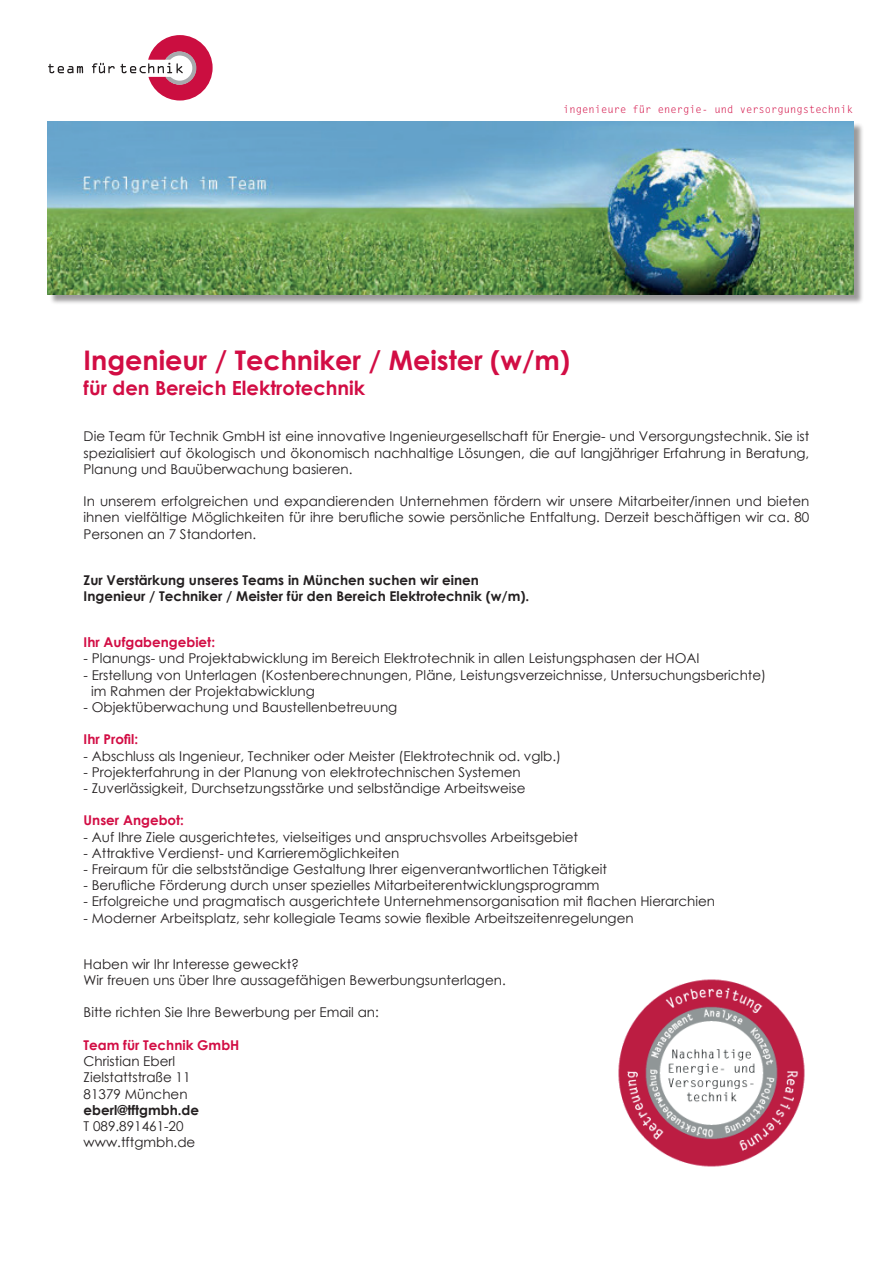
<style>
.page{position:relative;width:893px;height:1263px;background:#fff}
.page>*{position:absolute;margin:0;border:0;box-sizing:border-box;transform-origin:0 0}
.t1{font:700 27px "Century Gothic";color:#d20d44}
.t2{font:700 19.5px "Century Gothic";color:#d20d44}
.t3{font:13.5px/16.2px "Century Gothic";color:#231f20}
.t4{font:700 13.5px/16.2px "Century Gothic";color:#231f20}
.t5{font:700 13.5px "Century Gothic";color:#d20d44}
.t6{font:10.5px "Letter Gothic";color:#d20d44}
</style>
<div class="page">
<div style="left:49px;top:122px;width:815px;height:182px;background:#231f20;opacity:.45"></div>
<img style="left:48px;top:121px;width:805px;height:173px">
<svg style="left:48px;top:64px;width:35px;height:9px"></svg>
<svg style="left:92px;top:35px;width:121px;height:66px"></svg>
<img style="left:618px;top:979px;width:187px;height:188px">
<p class="t6" style="left:563px;top:103px;width:291px">ingenieure für energie- und versorgungstechnik</p>
<h1 class="t1" style="left:84px;top:340px;width:488px">Ingenieur / Techniker / Meister (w/m)</h1>
<h2 class="t2" style="left:84px;top:373px;width:283px">für den Bereich Elektrotechnik</h2>
<p class="t3" style="left:84px;top:428px;width:727px;text-align:justify">Die Team für Technik GmbH ist eine innovative Ingenieurgesellschaft für Energie- und Versorgungstechnik. Sie ist spezialisiert auf ökologisch und ökonomisch nachhaltige Lösungen, die auf langjähriger Erfahrung in Beratung, Planung und Bauüberwachung basieren.</p>
<p class="t3" style="left:84px;top:493px;width:727px;text-align:justify">In unserem erfolgreichen und expandierenden Unternehmen fördern wir unsere Mitarbeiter/innen und bieten ihnen vielfältige Möglichkeiten für ihre berufliche sowie persönliche Entfaltung. Derzeit beschäftigen wir ca. 80<br>Personen an 7 Standorten.</p>
<p class="t4" style="left:84px;top:571px;width:447px">Zur Verstärkung unseres Teams in München suchen wir einen<br>Ingenieur / Techniker / Meister für den Bereich Elektrotechnik (w/m).</p>
<p class="t5" style="left:84px;top:632px;width:133px">Ihr Aufgabengebiet:</p>
<p class="t3" style="left:84px;top:650px;width:617px">- Planungs- und Projektabwicklung im Bereich Elektrotechnik in allen Leistungsphasen der HOAI</p>
<p class="t3" style="left:91px;top:666px;width:677px;text-indent:-7px">- Erstellung von Unterlagen (Kostenberechnungen, Pläne, Leistungsverzeichnisse, Untersuchungsberichte) im Rahmen der Projektabwicklung</p>
<p class="t3" style="left:84px;top:699px;width:315px">- Objektüberwachung und Baustellenbetreuung</p>
<p class="t5" style="left:84px;top:729px;width:56px">Ihr Profil:</p>
<p class="t3" style="left:84px;top:747px;width:479px">- Abschluss als Ingenieur, Techniker oder Meister (Elektrotechnik od. vglb.)</p>
<p class="t3" style="left:84px;top:764px;width:439px">- Projekterfahrung in der Planung von elektrotechnischen Systemen</p>
<p class="t3" style="left:84px;top:780px;width:443px">- Zuverlässigkeit, Durchsetzungsstärke und selbständige Arbeitsweise</p>
<p class="t5" style="left:84px;top:810px;width:102px">Unser Angebot:</p>
<p class="t3" style="left:84px;top:828px;width:496px">- Auf Ihre Ziele ausgerichtetes, vielseitiges und anspruchsvolles Arbeitsgebiet</p>
<p class="t3" style="left:84px;top:845px;width:317px">- Attraktive Verdienst- und Karrieremöglichkeiten</p>
<p class="t3" style="left:84px;top:861px;width:525px">- Freiraum für die selbstständige Gestaltung Ihrer eigenverantwortlichen Tätigkeit</p>
<p class="t3" style="left:84px;top:877px;width:517px">- Berufliche Förderung durch unser spezielles Mitarbeiterentwicklungsprogramm</p>
<p class="t3" style="left:84px;top:893px;width:633px">- Erfolgreiche und pragmatisch ausgerichtete Unternehmensorganisation mit flachen Hierarchien</p>
<p class="t3" style="left:84px;top:909px;width:552px">- Moderner Arbeitsplatz, sehr kollegiale Teams sowie flexible Arbeitszeitenregelungen</p>
<p class="t3" style="left:84px;top:956px;width:424px">Haben wir Ihr Interesse geweckt?<br>Wir freuen uns über Ihre aussagefähigen Bewerbungsunterlagen.</p>
<p class="t3" style="left:84px;top:1004px;width:297px">Bitte richten Sie Ihre Bewerbung per Email an:</p>
<p class="t5" style="left:84px;top:1035px;width:157px">Team für Technik GmbH</p>
<p class="t3" style="left:84px;top:1053px;width:108px">Christian Eberl<br>Zielstattstraße 11<br>81379 München</p>
<p class="t4" style="left:84px;top:1101px;width:117px">eberl@tftgmbh.de</p>
<p class="t3" style="left:84px;top:1118px;width:113px">T 089.891461-20 www.tftgmbh.de</p>
</div>
